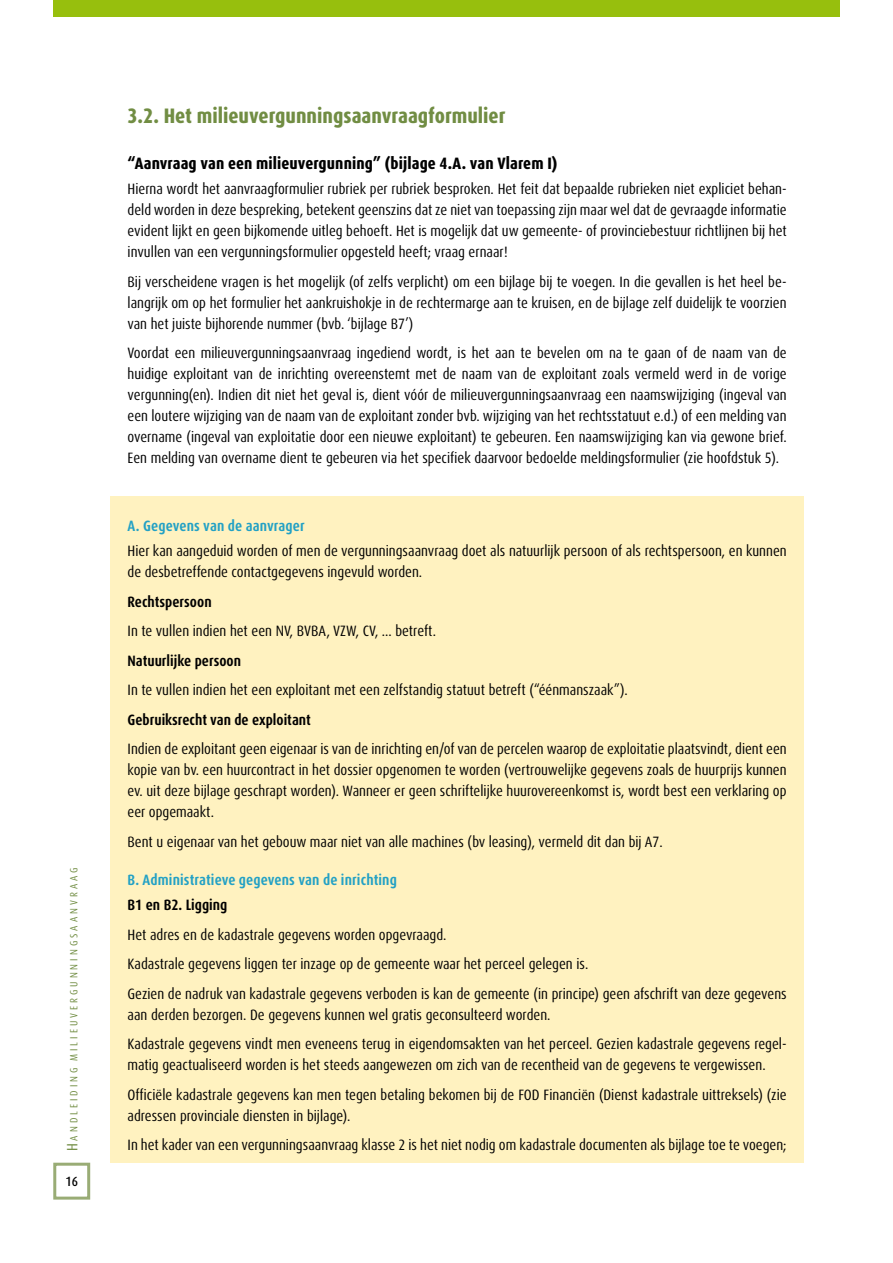
<style>
.page{position:relative;width:893px;height:1263px;background:#fff}
.page>*{position:absolute;margin:0;border:0;box-sizing:border-box;transform-origin:0 0}
.t1{font:800 21px "Dax Condensed";color:#718d43}
.t2{font:800 16.5px "Dax Condensed";letter-spacing:.005em;color:#000}
.t3{font:15px/21px "Dax Condensed";color:#000}
.t4{font:700 15px "Dax Condensed";color:#000}
.t5{font:700 15px "Dax Condensed";letter-spacing:.01em;color:#23a1c5}
.t6{font:500 13.5px "Dax Condensed";color:#000}
.t7{font:10.5px "Dax Condensed";letter-spacing:.285em;color:#718d43}
.s1{font-size:15px}
</style>
<div class="page">
<div style="left:110px;top:497px;width:694px;height:666px;background:#fff2c0"></div>
<div style="left:53px;top:1163px;width:37px;height:36px;border:3px solid #99ac75"></div>
<div style="left:53px;top:0;width:786px;height:17px;background:#97bf0d"></div>
<p class="t7" style="left:67px;top:1151px;width:285px;rotate:-90deg"><span class="s1">H</span>andleiding milieuvergunningsaanvraag</p>
<p class="t6" style="left:65px;top:1173px;width:14px">16</p>
<h1 class="t1" style="left:128px;top:102px;width:379px">3.2. Het milieuvergunningsaanvraagformulier</h1>
<p class="t2" style="left:128px;top:153px;width:431px">“Aanvraag van een milieuvergunning” (bijlage 4.A. van Vlarem I)</p>
<p class="t3" style="left:128px;top:179px;width:661px;text-align:justify">Hierna wordt het aanvraagformulier rubriek per rubriek besproken. Het feit dat bepaalde rubrieken niet expliciet behan&shy;deld worden in deze bespreking, betekent geenszins dat ze niet van toepassing zijn maar wel dat de gevraagde informatie evident lijkt en geen bijkomende uitleg behoeft. Het is mogelijk dat uw gemeente- of provinciebestuur richtlijnen bij het invullen van een vergunningsformulier opgesteld heeft; vraag ernaar!</p>
<p class="t3" style="left:128px;top:271px;width:661px;text-align:justify">Bij verscheidene vragen is het mogelijk (of zelfs verplicht) om een bijlage bij te voegen. In die gevallen is het heel be&shy;langrijk om op het formulier het aankruishokje in de rechtermarge aan te kruisen, en de bijlage zelf duidelijk te voorzien van het juiste bijhorende nummer (bvb. ‘bijlage B7’)</p>
<p class="t3" style="left:128px;top:343px;width:661px;text-align:justify">Voordat een milieuvergunningsaanvraag ingediend wordt, is het aan te bevelen om na te gaan of de naam van de huidige exploitant van de inrichting overeenstemt met de naam van de exploitant zoals vermeld werd in de vorige vergunning(en). Indien dit niet het geval is, dient vóór de milieuvergunningsaanvraag een naamswijziging (ingeval van een loutere wijziging van de naam van de exploitant zonder bvb. wijziging van het rechtsstatuut e.d.) of een melding van overname (ingeval van exploitatie door een nieuwe exploitant) te gebeuren. Een naamswijziging kan via gewone brief.<br>Een melding van overname dient te gebeuren via het specifiek daarvoor bedoelde meldingsformulier (zie hoofdstuk 5).</p>
<p class="t5" style="left:128px;top:516px;width:179px">A. Gegevens van de aanvrager</p>
<p class="t3" style="left:128px;top:540px;width:661px">Hier kan aangeduid worden of men de vergunningsaanvraag doet als natuurlijk persoon of als rechtspersoon, en kunnen de desbetreffende contactgegevens ingevuld worden.</p>
<p class="t4" style="left:128px;top:592px;width:86px">Rechtspersoon</p>
<p class="t3" style="left:128px;top:620px;width:310px">In te vullen indien het een NV, BVBA, VZW, CV, ... betreft.</p>
<p class="t4" style="left:128px;top:651px;width:115px">Natuurlijke persoon</p>
<p class="t3" style="left:128px;top:679px;width:502px">In te vullen indien het een exploitant met een zelfstandig statuut betreft (“éénmanszaak”).</p>
<p class="t4" style="left:128px;top:710px;width:185px">Gebruiksrecht van de exploitant</p>
<p class="t3" style="left:128px;top:738px;width:661px;text-align:justify">Indien de exploitant geen eigenaar is van de inrichting en/of van de percelen waarop de exploitatie plaatsvindt, dient een kopie van bv. een huurcontract in het dossier opgenomen te worden (vertrouwelijke gegevens zoals de huurprijs kunnen ev. uit deze bijlage geschrapt worden). Wanneer er geen schriftelijke huurovereenkomst is, wordt best een verklaring op eer opgemaakt.</p>
<p class="t3" style="left:128px;top:831px;width:537px">Bent u eigenaar van het gebouw maar niet van alle machines (bv leasing), vermeld dit dan bij A7.</p>
<p class="t5" style="left:128px;top:870px;width:271px">B. Administratieve gegevens van de inrichting</p>
<p class="t4" style="left:128px;top:895px;width:101px">B1 en B2. Ligging</p>
<p class="t3" style="left:128px;top:919px;width:661px;line-height:29.5px">Het adres en de kadastrale gegevens worden opgevraagd.<br>Kadastrale gegevens liggen ter inzage op de gemeente waar het perceel gelegen is.<br>Gezien de nadruk van kadastrale gegevens verboden is kan de gemeente (in principe) geen afschrift van deze gegevens</p>
<p class="t3" style="left:128px;top:999px;width:661px;line-height:29.5px">aan derden bezorgen. De gegevens kunnen wel gratis geconsulteerd worden.<br>Kadastrale gegevens vindt men eveneens terug in eigendomsakten van het perceel. Gezien kadastrale gegevens regel-</p>
<p class="t3" style="left:128px;top:1050px;width:661px;line-height:29.5px">matig geactualiseerd worden is het steeds aangewezen om zich van de recentheid van de gegevens te vergewissen.<br>Officiële kadastrale gegevens kan men tegen betaling bekomen bij de FOD Financiën (Dienst kadastrale uittreksels) (zie</p>
<p class="t3" style="left:128px;top:1100px;width:661px;line-height:29.5px">adressen provinciale diensten in bijlage).<br>In het kader van een vergunningsaanvraag klasse 2 is het niet nodig om kadastrale documenten als bijlage toe te voegen;</p>
</div>
